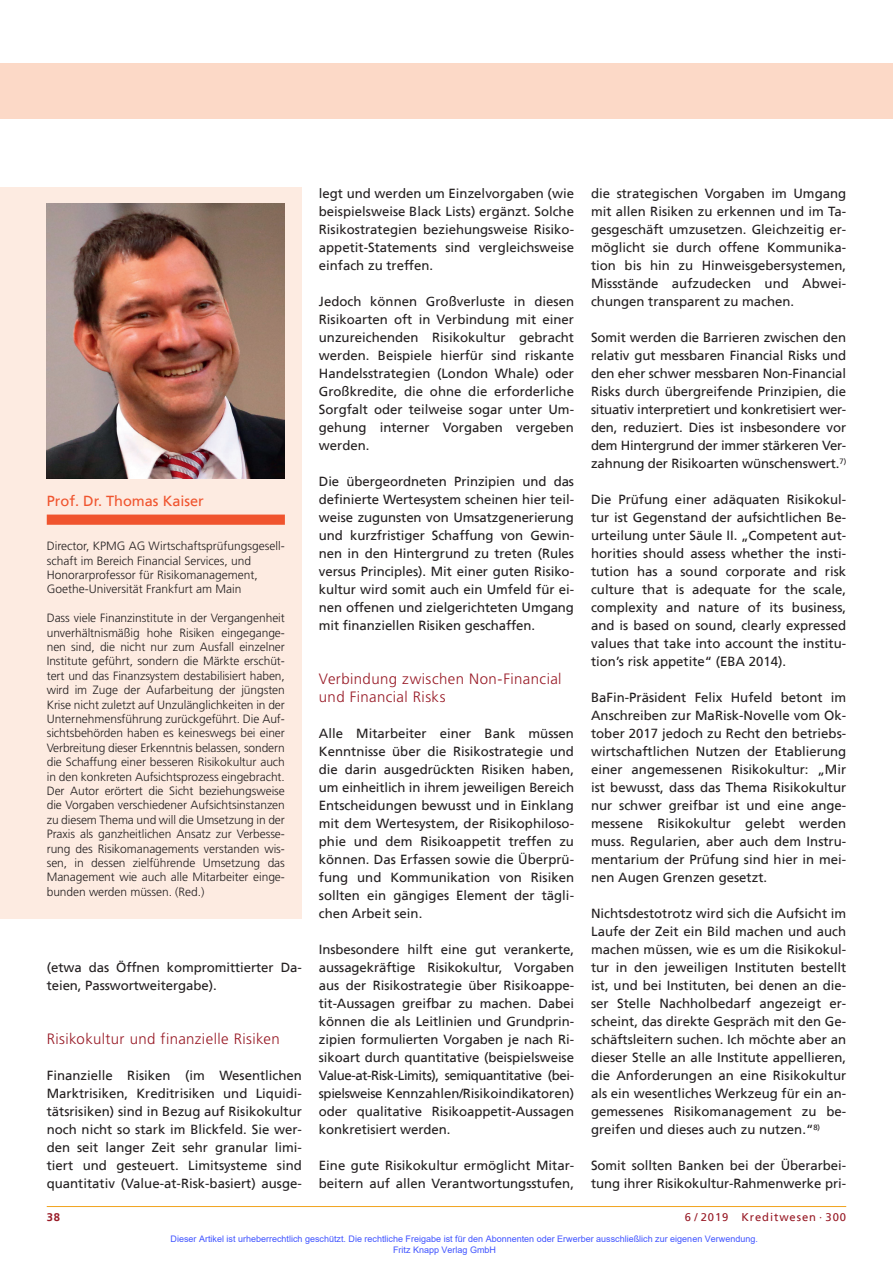
<style>
.page{position:relative;width:893px;height:1263px;background:#fff}
.page>*{position:absolute;margin:0;border:0;box-sizing:border-box;transform-origin:0 0}
.t1{font:300 15px/18px "Frutiger";letter-spacing:.025em;color:#981a26}
.t2{font:14.55px "Frutiger";color:#f0542e}
.t3{font:13.2px/18px "Frutiger";color:#231f20;text-align:justify}
.t4{font:300 12px/14.4px "Frutiger";color:#231f20}
.t5{font:11.25px "Frutiger";letter-spacing:.08em;color:#981a26}
.t6{font:700 11.25px "Frutiger";color:#981a26}
.t7{font:9px/10.8px "Arial";color:#4054ff}
</style>
<div class="page">
<hr style="left:47px;top:1206px;width:799px;height:1px;background:#f1a31e">
<div style="left:0;top:64px;width:893px;height:55px;background:#fcd9c7"></div>
<div style="left:0;top:187px;width:302px;height:731px;background:#fdebe1"></div>
<div style="left:47px;top:514px;width:238px;height:11px;background:#f0542e"></div>
<img style="left:47px;top:204px;width:238px;height:274px">
<p class="t2" style="left:47px;top:494px;width:159px">Prof. Dr. Thomas Kaiser</p>
<p class="t4" style="left:47px;top:539px;width:240px">Director, KPMG AG Wirtschaftsprüfungsgesell&shy;schaft im Bereich Financial Services, und Honorarprofessor für Risikomanagement, Goethe-Universität Frankfurt am Main</p>
<p class="t4" style="left:47px;top:611px;width:240px;text-align:justify">Dass viele Finanzinstitute in der Vergangenheit unverhältnismäßig hohe Risiken eingegange&shy;nen sind, die nicht nur zum Ausfall einzelner Institute geführt, sondern die Märkte erschüt&shy;tert und das Finanzsystem destabilisiert haben, wird im Zuge der Aufarbeitung der jüngsten Krise nicht zuletzt auf Unzulänglichkeiten in der Unternehmensführung zurückgeführt. Die Auf&shy;sichtsbehörden haben es keineswegs bei einer Verbreitung dieser Erkenntnis belassen, sondern die Schaffung einer besseren Risikokultur auch in den konkreten Aufsichtsprozess eingebracht.<br>Der Autor erörtert die Sicht beziehungsweise die Vorgaben verschiedener Aufsichtsinstanzen zu diesem Thema und will die Umsetzung in der Praxis als ganzheitlichen Ansatz zur Verbesse&shy;rung des Risikomanagements verstanden wis&shy;sen, in dessen zielführende Umsetzung das Management wie auch alle Mitarbeiter einge&shy;bunden werden müssen. (Red.)</p>
<p class="t3" style="left:47px;top:959px;width:257px">(etwa das Öffnen kompromittierter Da&shy;teien, Passwortweitergabe).</p>
<p class="t1" style="left:47px;top:1030px;width:235px">Risikokultur und finanzielle Risiken</p>
<p class="t3" style="left:47px;top:1067px;width:257px">Finanzielle Risiken (im Wesentlichen Marktrisiken, Kreditrisiken und Liquidi&shy;tätsrisiken) sind in Bezug auf Risikokultur noch nicht so stark im Blickfeld. Sie wer&shy;den seit langer Zeit sehr granular limi&shy;tiert und gesteuert. Limitsysteme sind quantitativ (Value-at-Risk-basiert) ausge-</p>
<p class="t3" style="left:319px;top:185px;width:257px">legt und werden um Einzelvorgaben (wie beispielsweise Black Lists) ergänzt. Solche Risikostrategien beziehungsweise Risiko&shy;appetit-Statements sind vergleichsweise einfach zu treffen.</p>
<p class="t3" style="left:319px;top:293px;width:257px">Jedoch können Großverluste in diesen Risikoarten oft in Verbindung mit einer unzureichenden Risikokultur gebracht werden. Beispiele hierfür sind riskante Handelsstrategien (London Whale) oder Großkredite, die ohne die erforderliche Sorgfalt oder teilweise sogar unter Um&shy;gehung interner Vorgaben vergeben werden.</p>
<p class="t3" style="left:319px;top:473px;width:257px">Die übergeordneten Prinzipien und das definierte Wertesystem scheinen hier teil&shy;weise zugunsten von Umsatzgenerierung und kurzfristiger Schaffung von Gewin&shy;nen in den Hintergrund zu treten (Rules versus Principles). Mit einer guten Risiko&shy;kultur wird somit auch ein Umfeld für ei&shy;nen offenen und zielgerichteten Umgang mit finanziellen Risiken geschaffen.</p>
<p class="t1" style="left:319px;top:670px;width:244px">Verbindung zwischen Non-Financial und Financial Risks</p>
<p class="t3" style="left:319px;top:725px;width:257px">Alle Mitarbeiter einer Bank müssen Kenntnisse über die Risikostrategie und die darin ausgedrückten Risiken haben, um einheitlich in ihrem jeweiligen Bereich Entscheidungen bewusst und in Einklang mit dem Wertesystem, der Risikophiloso&shy;phie und dem Risikoappetit treffen zu können. Das Erfassen sowie die Überprü&shy;fung und Kommunikation von Risiken sollten ein gängiges Element der tägli&shy;chen Arbeit sein.</p>
<p class="t3" style="left:319px;top:941px;width:257px">Insbesondere hilft eine gut verankerte, aussagekräftige Risikokultur, Vorgaben aus der Risikostrategie über Risikoappe&shy;tit-Aussagen greifbar zu machen. Dabei können die als Leitlinien und Grundprin&shy;zipien formulierten Vorgaben je nach Ri&shy;sikoart durch quantitative (beispielsweise Value-at-Risk-Limits), semiquantitative (bei&shy;spielsweise Kennzahlen/Risikoindikatoren) oder qualitative Risikoappetit-Aussagen konkretisiert werden.</p>
<p class="t3" style="left:319px;top:1157px;width:257px">Eine gute Risikokultur ermöglicht Mitar&shy;beitern auf allen Verantwortungsstufen,</p>
<p class="t3" style="left:591px;top:185px;width:257px">die strategischen Vorgaben im Umgang mit allen Risiken zu erkennen und im Ta&shy;gesgeschäft umzusetzen. Gleichzeitig er&shy;möglicht sie durch offene Kommunika&shy;tion bis hin zu Hinweisgebersystemen, Missstände aufzudecken und Abwei&shy;chungen transparent zu machen.</p>
<p class="t3" style="left:591px;top:329px;width:257px">Somit werden die Barrieren zwischen den relativ gut messbaren Financial Risks und den eher schwer messbaren Non-Financial Risks durch übergreifende Prinzipien, die situativ interpretiert und konkretisiert wer&shy;den, reduziert. Dies ist insbesondere vor dem Hintergrund der immer stärkeren Ver&shy;zahnung der Risikoarten wünschenswert.<sup>7)</sup></p>
<p class="t3" style="left:591px;top:491px;width:257px">Die Prüfung einer adäquaten Risikokul&shy;tur ist Gegenstand der aufsichtlichen Be&shy;urteilung unter Säule II. „Competent aut&shy;horities should assess whether the insti&shy;tution has a sound corporate and risk culture that is adequate for the scale, complexity and nature of its business, and is based on sound, clearly expressed values that take into account the institu&shy;tion’s risk appetite“ (EBA 2014).</p>
<p class="t3" style="left:591px;top:689px;width:257px">BaFin-Präsident Felix Hufeld betont im Anschreiben zur MaRisk-Novelle vom Ok&shy;tober 2017 jedoch zu Recht den betriebs&shy;wirtschaftlichen Nutzen der Etablierung einer angemessenen Risikokultur: „Mir ist bewusst, dass das Thema Risikokultur nur schwer greifbar ist und eine ange&shy;messene Risikokultur gelebt werden muss. Regularien, aber auch dem Instru&shy;mentarium der Prüfung sind hier in mei&shy;nen Augen Grenzen gesetzt.</p>
<p class="t3" style="left:591px;top:905px;width:257px">Nichtsdestotrotz wird sich die Aufsicht im Laufe der Zeit ein Bild machen und auch machen müssen, wie es um die Risikokul&shy;tur in den jeweiligen Instituten bestellt ist, und bei Instituten, bei denen an die&shy;ser Stelle Nachholbedarf angezeigt er&shy;scheint, das direkte Gespräch mit den Ge&shy;schäftsleitern suchen. Ich möchte aber an dieser Stelle an alle Institute appellieren, die Anforderungen an eine Risikokultur als ein wesentliches Werkzeug für ein an&shy;gemessenes Risikomanagement zu be&shy;greifen und dieses auch zu nutzen.“<sup>8)</sup></p>
<p class="t3" style="left:591px;top:1157px;width:257px">Somit sollten Banken bei der Überarbei&shy;tung ihrer Risikokultur-Rahmenwerke pri-</p>
<p class="t6" style="left:47px;top:1211px;width:15px">38</p>
<p class="t5" style="left:685px;top:1211px;width:163px">6 / 2019 Kreditwesen · 300</p>
<p class="t7" style="left:393px;top:1233px;width:366px;text-indent:-223px">Dieser Artikel ist urheberrechtlich geschützt. Die rechtliche Freigabe ist für den Abonnenten oder Erwerber ausschließlich zur eigenen Verwendung.<br>Fritz Knapp Verlag GmbH</p>
</div>
